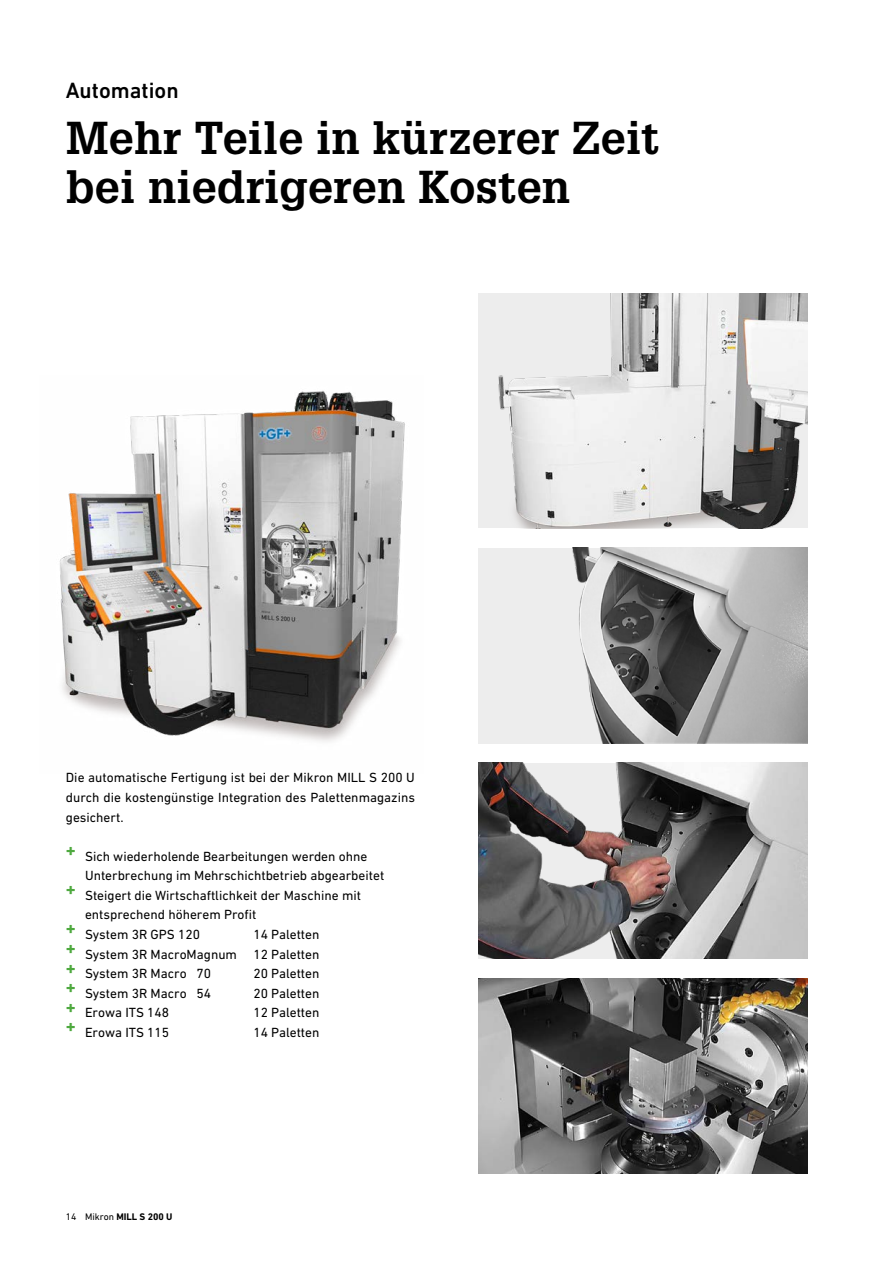
<style>
.page{position:relative;width:893px;height:1263px;background:#fff}
.page>*{position:absolute;margin:0;border:0;box-sizing:border-box;transform-origin:0 0}
.t1{font:700 45px/48.9px "Glypha LT Pro";letter-spacing:.005em;color:#000}
.t2{font:500 22.5px "DIN Next W1 G";color:#000}
.t3{font:13.5px/19.5px "DIN Next W1 G";color:#000;text-align:justify}
.t4{font:700 9.75px "DIN Next W1 G";color:#000}
.s1{font-weight:400}
</style>
<div class="page">
<img style="left:478px;top:978px;width:330px;height:196px">
<img style="left:59px;top:391px;width:346px;height:351px">
<img style="left:478px;top:763px;width:330px;height:195px">
<img style="left:478px;top:548px;width:330px;height:195px">
<div style="left:478px;top:293px;width:330px;height:235px;background:#ededed"></div>
<img style="left:498px;top:293px;width:310px;height:235px">
<h2 class="t2" style="left:66px;top:77px;width:114px">Automation</h2>
<h1 class="t1" style="left:66px;top:113px;width:595px">Mehr Teile in kürzerer Zeit bei niedrigeren Kosten</h1>
<p class="t3" style="left:66px;top:768px;width:351px">Die automatische Fertigung ist bei der Mikron MILL S 200 U durch die kostengünstige Integration des Palettenmagazins gesichert.</p>
<p class="t3" style="left:66px;top:846px;width:303px"><sup>+</sup> Sich wiederholende Bearbeitungen werden ohne</p>
<p class="t3" style="left:85px;top:866px;width:301px">Unterbrechung im Mehrschichtbetrieb abgearbeitet</p>
<p class="t3" style="left:66px;top:885px;width:297px"><sup>+</sup> Steigert die Wirtschaftlichkeit der Maschine mit</p>
<p class="t3" style="left:85px;top:905px;width:173px">entsprechend höherem Profit</p>
<p class="t3" style="left:66px;top:924px;width:136px"><sup>+</sup> System 3R GPS 120</p>
<p class="t3" style="left:66px;top:924px;width:255px;text-indent:188px">14 Paletten <sup>+</sup> System 3R MacroMagnum 12 Paletten <sup>+</sup> System 3R Macro 70</p>
<p class="t3" style="left:253px;top:963px;width:68px">20 Paletten</p>
<p class="t3" style="left:66px;top:983px;width:147px"><sup>+</sup> System 3R Macro 54</p>
<p class="t3" style="left:253px;top:983px;width:68px">20 Paletten</p>
<p class="t3" style="left:66px;top:1003px;width:105px"><sup>+</sup> Erowa ITS 148</p>
<p class="t3" style="left:253px;top:1003px;width:68px">12 Paletten</p>
<p class="t3" style="left:66px;top:1022px;width:105px"><sup>+</sup> Erowa ITS 115</p>
<p class="t3" style="left:253px;top:1022px;width:68px">14 Paletten</p>
<p class="t4" style="left:66px;top:1211px;width:108px"><span class="s1">14 Mikron</span> MILL S 200 U</p>
</div>
